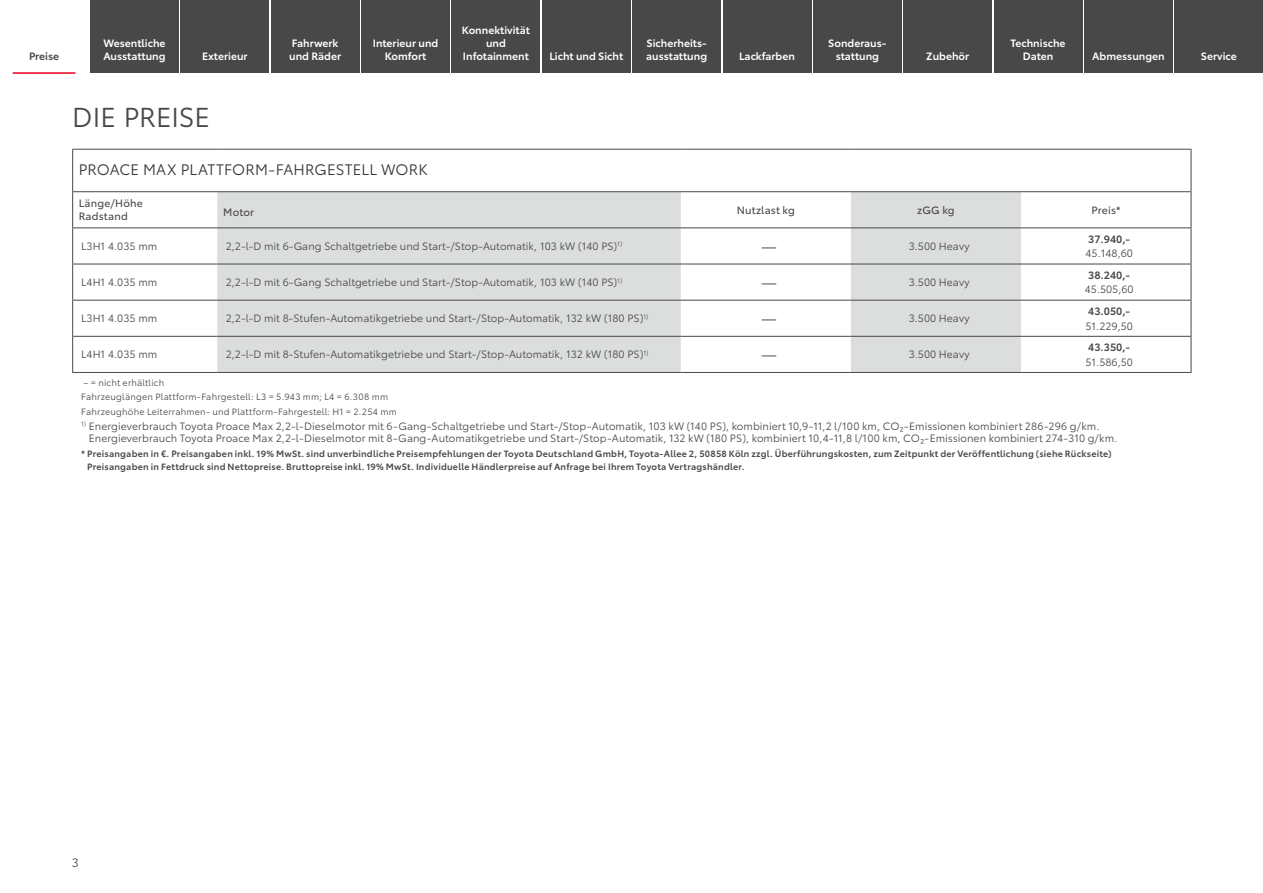
<style>
.page{position:relative;width:1263px;height:893px;background:#fff}
.page>*{position:absolute;margin:0;border:0;box-sizing:border-box;transform-origin:0 0}
.t1{font:27px "Toyota Type";letter-spacing:-.005em;color:#474847}
._1_Kopfzeile_Links{font:15px "Toyota Type";letter-spacing:.01em;color:#383937}
._1_Inhalt_mittig_PREIS{font:15px "Toyota Type";color:#474847}
.t2{font:12px "Toyota Type";color:#474847}
._1_Fußzeilen_energie{font:10.5px/12.6px "Toyota Type";letter-spacing:.005em;color:#474847}
._1_Inhalt_GREP{font:10.5px "Toyota Type";color:#474847}
.t3{font:600 10.5px/12.6px "Toyota Type";color:#fff}
._1_Inhalt_mittig_PREIS-2{font:10.5px "Toyota Type";color:#474847}
._1_Kopfzeile_mittig_b{font:10.5px/12.6px "Toyota Type";letter-spacing:.015em;color:#474847}
._1_Inhalt_mittig_PREIS_b{font:600 10.5px "Toyota Type";color:#474847}
._1_Inhalt_links{font:10.5px "Toyota Type";color:#474847}
._1_Fußzeile_b{font:600 9px/12.6px "Toyota Type";letter-spacing:.025em;color:#474847}
._1_Fußzeilen{font:9px "Toyota Type";letter-spacing:.02em;color:#474847}
.s1{color:#383937}
</style>
<div class="page">
<svg style="left:217px;top:192px;width:804px;height:180px;fill:#dcdede"></svg>
<hr style="left:72px;top:264px;width:145px;height:1px;background:#474847">
<hr style="left:217px;top:264px;width:464px;height:1px;background:#474847">
<hr style="left:681px;top:264px;width:170px;height:1px;background:#474847">
<hr style="left:851px;top:264px;width:170px;height:1px;background:#474847">
<hr style="left:1021px;top:264px;width:170px;height:1px;background:#474847">
<hr style="left:72px;top:300px;width:145px;height:1px;background:#474847">
<hr style="left:217px;top:300px;width:464px;height:1px;background:#474847">
<hr style="left:681px;top:300px;width:170px;height:1px;background:#474847">
<hr style="left:851px;top:300px;width:170px;height:1px;background:#474847">
<hr style="left:1021px;top:300px;width:170px;height:1px;background:#474847">
<hr style="left:72px;top:372px;width:145px;height:1px;background:#474847">
<hr style="left:217px;top:372px;width:464px;height:1px;background:#474847">
<hr style="left:681px;top:372px;width:170px;height:1px;background:#474847">
<hr style="left:851px;top:372px;width:170px;height:1px;background:#474847">
<hr style="left:1021px;top:372px;width:170px;height:1px;background:#474847">
<hr style="left:72px;top:149px;width:145px;height:1px;background:#474847">
<hr style="left:72px;top:150px;width:1px;height:41px;background:#474847">
<hr style="left:217px;top:149px;width:464px;height:1px;background:#474847">
<hr style="left:681px;top:149px;width:170px;height:1px;background:#474847">
<hr style="left:851px;top:149px;width:170px;height:1px;background:#474847">
<hr style="left:1021px;top:149px;width:170px;height:1px;background:#474847">
<hr style="left:1191px;top:150px;width:1px;height:41px;background:#474847">
<hr style="left:72px;top:192px;width:1px;height:35px;background:#474847">
<hr style="left:1191px;top:192px;width:1px;height:35px;background:#474847">
<hr style="left:72px;top:228px;width:1px;height:36px;background:#474847">
<hr style="left:1191px;top:228px;width:1px;height:36px;background:#474847">
<hr style="left:72px;top:264px;width:1px;height:36px;background:#474847">
<hr style="left:1191px;top:264px;width:1px;height:36px;background:#474847">
<hr style="left:72px;top:301px;width:1px;height:35px;background:#474847">
<hr style="left:1191px;top:301px;width:1px;height:35px;background:#474847">
<hr style="left:72px;top:337px;width:1px;height:35px;background:#474847">
<hr style="left:1191px;top:337px;width:1px;height:35px;background:#474847">
<hr style="left:72px;top:191px;width:145px;height:1px;background:#474847">
<hr style="left:217px;top:191px;width:464px;height:1px;background:#474847">
<hr style="left:681px;top:191px;width:170px;height:1px;background:#474847">
<hr style="left:851px;top:191px;width:170px;height:1px;background:#474847">
<hr style="left:1021px;top:191px;width:170px;height:1px;background:#474847">
<hr style="left:72px;top:227px;width:145px;height:1px;background:#474847">
<hr style="left:217px;top:227px;width:464px;height:1px;background:#474847">
<hr style="left:681px;top:227px;width:170px;height:1px;background:#474847">
<hr style="left:851px;top:227px;width:170px;height:1px;background:#474847">
<hr style="left:1021px;top:227px;width:170px;height:1px;background:#474847">
<hr style="left:72px;top:336px;width:145px;height:1px;background:#474847">
<hr style="left:217px;top:336px;width:464px;height:1px;background:#474847">
<hr style="left:681px;top:336px;width:170px;height:1px;background:#474847">
<hr style="left:851px;top:336px;width:170px;height:1px;background:#474847">
<hr style="left:1021px;top:336px;width:170px;height:1px;background:#474847">
<hr style="left:13px;top:72px;width:62px;height:2px;background:#e7001d">
<div style="left:90px;top:0;width:89px;height:72px;background:#474847"></div>
<div style="left:181px;top:0;width:88px;height:72px;background:#474847"></div>
<div style="left:271px;top:0;width:88px;height:72px;background:#474847"></div>
<div style="left:361px;top:0;width:89px;height:72px;background:#474847"></div>
<div style="left:452px;top:0;width:88px;height:72px;background:#474847"></div>
<div style="left:632px;top:0;width:89px;height:72px;background:#474847"></div>
<div style="left:723px;top:0;width:88px;height:72px;background:#474847"></div>
<div style="left:813px;top:0;width:88px;height:72px;background:#474847"></div>
<div style="left:904px;top:0;width:88px;height:72px;background:#474847"></div>
<div style="left:994px;top:0;width:88px;height:72px;background:#474847"></div>
<div style="left:1084px;top:0;width:88px;height:72px;background:#474847"></div>
<div style="left:1175px;top:0;width:88px;height:72px;background:#474847"></div>
<div style="left:542px;top:0;width:88px;height:72px;background:#474847"></div>
<p class="_1_Inhalt_mittig_PREIS_b" style="left:29px;top:48px;width:32px">Preise</p>
<p class="t3" style="left:103px;top:36px;width:64px">Wesentliche<br>Ausstattung</p>
<p class="t3" style="left:202px;top:49px;width:47px">Exterieur</p>
<p class="t3" style="left:289px;top:36px;width:53px">Fahrwerk und Räder</p>
<p class="t3" style="left:373px;top:36px;width:67px;text-align:center">Interieur und<br>Komfort</p>
<p class="t3" style="left:462px;top:23px;width:69px;text-align:center">Konnektivität und<br>Infotainment</p>
<p class="t3" style="left:646px;top:36px;width:63px">Sicherheits&shy;ausstattung</p>
<p class="t3" style="left:828px;top:36px;width:59px;text-align:center">Sonderaus&shy;stattung</p>
<p class="t3" style="left:1011px;top:36px;width:56px">Technische</p>
<p class="t3" style="left:739px;top:49px;width:57px">Lackfarben</p>
<p class="t3" style="left:549px;top:49px;width:75px">Licht und Sicht</p>
<p class="t3" style="left:1023px;top:49px;width:32px">Daten</p>
<p class="t3" style="left:1092px;top:49px;width:74px">Abmessungen</p>
<p class="t3" style="left:1201px;top:49px;width:37px">Service</p>
<p class="t3" style="left:926px;top:49px;width:44px">Zubehör</p>
<h1 class="t1" style="left:72px;top:97px;width:139px">DIE PREISE</h1>
<p class="_1_Kopfzeile_Links" style="left:79px;top:158px;width:350px">PROACE MAX PLATTFORM-FAHRGESTELL WORK</p>
<p class="_1_Kopfzeile_mittig_b" style="left:79px;top:197px;width:66px">Länge/Höhe<br>Radstand</p>
<p class="_1_Kopfzeile_mittig_b" style="left:223px;top:205px;width:32px">Motor</p>
<p class="_1_Kopfzeile_mittig_b" style="left:737px;top:203px;width:60px">Nutzlast kg</p>
<p class="_1_Kopfzeile_mittig_b" style="left:917px;top:203px;width:39px">zGG kg</p>
<p class="_1_Kopfzeile_mittig_b" style="left:1091px;top:203px;width:31px">Preis<span class="s1">*</span></p>
<p class="_1_Inhalt_mittig_PREIS-2" style="left:81px;top:238px;width:78px">L3H1 4.035 mm</p>
<p class="_1_Inhalt_GREP" style="left:226px;top:238px;width:398px">2,2-l-D mit 6-Gang Schaltgetriebe und Start-/Stop-Automatik, 103 kW (140 PS)<sup>1)</sup></p>
<p class="_1_Inhalt_mittig_PREIS" style="left:761px;top:235px;width:17px">―</p>
<p class="_1_Inhalt_mittig_PREIS-2" style="left:909px;top:238px;width:62px">3.500 Heavy</p>
<p class="_1_Inhalt_mittig_PREIS_b" style="left:1088px;top:231px;width:43px">37.940,-</p>
<p class="_1_Inhalt_mittig_PREIS-2" style="left:1085px;top:246px;width:49px">45.148,60</p>
<p class="_1_Inhalt_mittig_PREIS-2" style="left:81px;top:275px;width:78px">L4H1 4.035 mm</p>
<p class="_1_Inhalt_GREP" style="left:226px;top:275px;width:398px">2,2-l-D mit 6-Gang Schaltgetriebe und Start-/Stop-Automatik, 103 kW (140 PS)<sup>1)</sup></p>
<p class="_1_Inhalt_mittig_PREIS" style="left:761px;top:271px;width:17px">―</p>
<p class="_1_Inhalt_mittig_PREIS-2" style="left:909px;top:275px;width:62px">3.500 Heavy</p>
<p class="_1_Inhalt_GREP" style="left:81px;top:311px;width:78px">L3H1 4.035 mm</p>
<p class="_1_Inhalt_GREP" style="left:226px;top:311px;width:424px">2,2-l-D mit 8-Stufen-Automatikgetriebe und Start-/Stop-Automatik, 132 kW (180 PS)<sup>1)</sup></p>
<p class="_1_Inhalt_mittig_PREIS" style="left:761px;top:307px;width:17px">―</p>
<p class="_1_Inhalt_mittig_PREIS-2" style="left:909px;top:311px;width:62px">3.500 Heavy</p>
<p class="_1_Inhalt_links" style="left:81px;top:347px;width:78px">L4H1 4.035 mm</p>
<p class="_1_Inhalt_GREP" style="left:226px;top:347px;width:424px">2,2-l-D mit 8-Stufen-Automatikgetriebe und Start-/Stop-Automatik, 132 kW (180 PS)<sup>1)</sup></p>
<p class="_1_Inhalt_mittig_PREIS" style="left:761px;top:344px;width:17px">―</p>
<p class="_1_Inhalt_mittig_PREIS-2" style="left:909px;top:347px;width:62px">3.500 Heavy</p>
<p class="_1_Inhalt_mittig_PREIS_b" style="left:1088px;top:267px;width:43px">38.240,-</p>
<p class="_1_Inhalt_mittig_PREIS-2" style="left:1085px;top:282px;width:50px">45.505,60</p>
<p class="_1_Inhalt_mittig_PREIS_b" style="left:1088px;top:303px;width:43px">43.050,-</p>
<p class="_1_Inhalt_mittig_PREIS-2" style="left:1085px;top:318px;width:49px">51.229,50</p>
<p class="_1_Inhalt_mittig_PREIS_b" style="left:1088px;top:339px;width:43px">43.350,-</p>
<p class="_1_Inhalt_mittig_PREIS-2" style="left:1085px;top:354px;width:49px">51.586,50</p>
<p class="_1_Fußzeilen" style="left:84px;top:376px;width:82px">– = nicht erhältlich</p>
<p class="_1_Fußzeilen" style="left:81px;top:390px;width:308px">Fahrzeuglängen Plattform-Fahrgestell: L3 = 5.943 mm; L4 = 6.308 mm</p>
<p class="_1_Fußzeilen" style="left:81px;top:405px;width:317px">Fahrzeughöhe Leiterrahmen- und Plattform-Fahrgestell: H1 = 2.254 mm</p>
<p class="_1_Fußzeilen_energie" style="left:89px;top:419px;width:1030px;text-indent:-8px"><sup>1)</sup> Energieverbrauch Toyota Proace Max 2,2-l-Dieselmotor mit 6-Gang-Schaltgetriebe und Start-/Stop-Automatik, 103 kW (140 PS), kombiniert 10,9-11,2 l/100 km, CO₂-Emissionen kombiniert 286-296 g/km.<br>Energieverbrauch Toyota Proace Max 2,2-l-Dieselmotor mit 8-Gang-Automatikgetriebe und Start-/Stop-Automatik, 132 kW (180 PS), kombiniert 10,4-11,8 l/100 km, CO₂-Emissionen kombiniert 274-310 g/km.</p>
<p class="_1_Fußzeile_b" style="left:87px;top:447px;width:1026px;text-indent:-6px">* Preisangaben in €. Preisangaben inkl. 19% MwSt. sind unverbindliche Preisempfehlungen der Toyota Deutschland GmbH, Toyota-Allee 2, 50858 Köln zzgl. Überführungskosten, zum Zeitpunkt der Veröffentlichung (siehe Rückseite)<br>Preisangaben in Fettdruck sind Nettopreise. Bruttopreise inkl. 19% MwSt. Individuelle Händlerpreise auf Anfrage bei Ihrem Toyota Vertragshändler.</p>
<p class="t2" style="left:72px;top:854px;width:8px">3</p>
</div>
